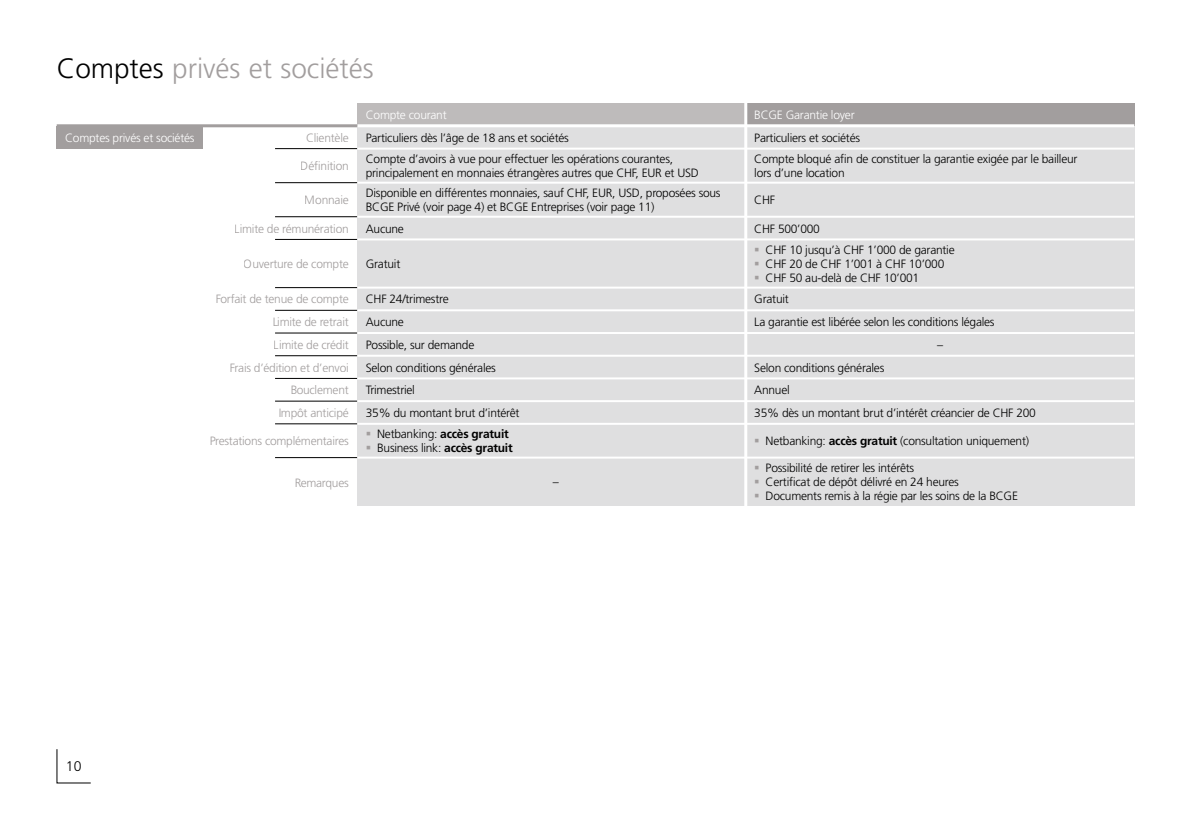
<style>
.page{position:relative;width:1191px;height:840px;background:#fff}
.page>*{position:absolute;margin:0;border:0;box-sizing:border-box;transform-origin:0 0}
.t1{font:300 28px "Frutiger LT Std";color:#a29e9e}
.t2{font:300 14px "Frutiger LT Std";color:#000}
.t3{font:300 12px/22.6px "Frutiger LT Std";letter-spacing:-.02em;color:#000}
.t4{font:300 12px/22.6px "Frutiger LT Std";letter-spacing:-.02em;color:#a29e9e;text-align:right}
.t5{font:300 12px "Frutiger LT Std";letter-spacing:-.02em;color:#fff}
.t6{font:700 12px "Frutiger LT Std";letter-spacing:-.02em;color:#000}
.s1{color:#000}
.s2{color:#a29e9e}
.s3{font-weight:300}
.s4{font-weight:700}
</style>
<div class="page">
<div style="left:57px;top:126px;width:146px;height:22px;background:#a29e9e"></div>
<div style="left:357px;top:103px;width:389px;height:23px;background:#bebbbb"></div>
<div style="left:746px;top:103px;width:388px;height:23px;background:#a29e9e"></div>
<div style="left:357px;top:126px;width:389px;height:22px;background:#dfdfe0"></div>
<div style="left:357px;top:287px;width:389px;height:23px;background:#dfdfe0"></div>
<div style="left:357px;top:310px;width:389px;height:23px;background:#dfdfe0"></div>
<div style="left:357px;top:333px;width:389px;height:22px;background:#dfdfe0"></div>
<div style="left:357px;top:355px;width:389px;height:23px;background:#dfdfe0"></div>
<div style="left:357px;top:378px;width:389px;height:23px;background:#dfdfe0"></div>
<div style="left:357px;top:401px;width:389px;height:22px;background:#dfdfe0"></div>
<div style="left:357px;top:423px;width:389px;height:33px;background:#dfdfe0"></div>
<div style="left:357px;top:148px;width:389px;height:34px;background:#dfdfe0"></div>
<div style="left:357px;top:457px;width:389px;height:48px;background:#dfdfe0"></div>
<div style="left:357px;top:239px;width:389px;height:48px;background:#dfdfe0"></div>
<div style="left:357px;top:182px;width:389px;height:34px;background:#dfdfe0"></div>
<div style="left:357px;top:216px;width:389px;height:23px;background:#dfdfe0"></div>
<div style="left:746px;top:126px;width:388px;height:22px;background:#dfdfe0"></div>
<div style="left:746px;top:287px;width:388px;height:23px;background:#dfdfe0"></div>
<div style="left:746px;top:310px;width:388px;height:23px;background:#dfdfe0"></div>
<div style="left:746px;top:333px;width:388px;height:22px;background:#dfdfe0"></div>
<div style="left:746px;top:355px;width:388px;height:23px;background:#dfdfe0"></div>
<div style="left:746px;top:378px;width:388px;height:23px;background:#dfdfe0"></div>
<div style="left:746px;top:401px;width:388px;height:22px;background:#dfdfe0"></div>
<div style="left:746px;top:423px;width:388px;height:33px;background:#dfdfe0"></div>
<div style="left:746px;top:148px;width:388px;height:34px;background:#dfdfe0"></div>
<div style="left:746px;top:457px;width:388px;height:48px;background:#dfdfe0"></div>
<div style="left:746px;top:239px;width:388px;height:48px;background:#dfdfe0"></div>
<div style="left:746px;top:182px;width:388px;height:34px;background:#dfdfe0"></div>
<div style="left:746px;top:216px;width:388px;height:23px;background:#dfdfe0"></div>
<hr style="left:275px;top:148px;width:82px;height:1px;background:#000">
<hr style="left:357px;top:147px;width:777px;height:2px;background:#fff">
<hr style="left:275px;top:182px;width:82px;height:1px;background:#000">
<hr style="left:357px;top:181px;width:777px;height:2px;background:#fff">
<hr style="left:275px;top:216px;width:82px;height:1px;background:#000">
<hr style="left:357px;top:215px;width:777px;height:2px;background:#fff">
<hr style="left:275px;top:239px;width:82px;height:1px;background:#000">
<hr style="left:357px;top:238px;width:777px;height:2px;background:#fff">
<hr style="left:275px;top:287px;width:82px;height:1px;background:#000">
<hr style="left:357px;top:286px;width:777px;height:2px;background:#fff">
<hr style="left:275px;top:310px;width:82px;height:1px;background:#000">
<hr style="left:357px;top:309px;width:777px;height:2px;background:#fff">
<hr style="left:275px;top:332px;width:82px;height:1px;background:#000">
<hr style="left:357px;top:332px;width:777px;height:2px;background:#fff">
<hr style="left:275px;top:355px;width:82px;height:1px;background:#000">
<hr style="left:357px;top:354px;width:777px;height:2px;background:#fff">
<hr style="left:275px;top:378px;width:82px;height:1px;background:#000">
<hr style="left:357px;top:377px;width:777px;height:2px;background:#fff">
<hr style="left:275px;top:400px;width:82px;height:1px;background:#000">
<hr style="left:357px;top:400px;width:777px;height:2px;background:#fff">
<hr style="left:275px;top:423px;width:82px;height:1px;background:#000">
<hr style="left:357px;top:422px;width:777px;height:2px;background:#fff">
<hr style="left:275px;top:457px;width:82px;height:1px;background:#000">
<hr style="left:357px;top:456px;width:777px;height:2px;background:#fff">
<hr style="left:744px;top:68px;width:3px;height:440px;background:#fff">
<hr style="left:357px;top:124px;width:777px;height:3px;background:#fff">
<hr style="left:57px;top:124px;width:300px;height:3px;background:#a29e9e">
<svg style="left:56px;top:749px;width:35px;height:34px"></svg>
<h1 class="t1" style="left:57px;top:52px;width:318px"><span class="s1">Comptes</span> privés et sociétés</h1>
<p class="t5" style="left:65px;top:130px;width:131px">Comptes privés et sociétés</p>
<p class="t4" style="left:306px;top:126px;width:44px">Clientèle</p>
<p class="t4" style="left:301px;top:155px;width:50px">Définition</p>
<p class="t4" style="left:305px;top:189px;width:45px">Monnaie</p>
<p class="t4" style="left:235px;top:217px;width:116px">Limite de rémunération</p>
<p class="t4" style="left:244px;top:252px;width:106px">Ouverture de compte</p>
<p class="t4" style="left:215px;top:288px;width:135px">Forfait de tenue de compte<br>Limite de retrait<br>Limite de crédit<br>Frais d’édition et d’envoi<br>Bouclement<br>Impôt anticipé</p>
<p class="t4" style="left:209px;top:430px;width:141px">Prestations complémentaires</p>
<p class="t4" style="left:294px;top:471px;width:56px">Remarques</p>
<p class="t5" style="left:366px;top:108px;width:82px">Compte courant</p>
<p class="t5" style="left:754px;top:108px;width:102px">BCGE Garantie loyer</p>
<p class="t3" style="left:366px;top:126px;width:205px">Particuliers dès l’âge de 18 ans et sociétés</p>
<p class="t3" style="left:754px;top:126px;width:107px">Particuliers et sociétés</p>
<p class="t3" style="left:366px;top:152px;width:334px;line-height:14px">Compte d’avoirs à vue pour effectuer les opérations courantes, principalement en monnaies étrangères autres que CHF, EUR et USD</p>
<p class="t3" style="left:366px;top:186px;width:356px;line-height:14px">Disponible en différentes monnaies, sauf CHF, EUR, USD, proposées sous<br>BCGE Privé (voir page 4) et BCGE Entreprises (voir page 11)</p>
<p class="t3" style="left:366px;top:217px;width:40px">Aucune</p>
<p class="t3" style="left:366px;top:252px;width:36px">Gratuit</p>
<p class="t3" style="left:366px;top:288px;width:155px">CHF 24/trimestre<br>Aucune<br>Possible, sur demande<br>Selon conditions générales<br>Trimestriel<br>35% du montant brut d’intérêt</p>
<p class="t6" style="left:366px;top:426px;width:144px"><span class="s2">▪</span> <span class="s3">Netbanking:</span> accès gratuit</p>
<p class="t3" style="left:366px;top:436px;width:148px"><span class="s2">▪</span> Business link: <span class="s4">accès gratuit</span></p>
<p class="t3" style="left:553px;top:470px;width:7px">–</p>
<p class="t3" style="left:754px;top:152px;width:325px;line-height:14px">Compte bloqué afin de constituer la garantie exigée par le bailleur lors d’une location</p>
<p class="t3" style="left:754px;top:189px;width:22px">CHF</p>
<p class="t3" style="left:754px;top:217px;width:67px">CHF 500’000</p>
<p class="t3" style="left:754px;top:239px;width:202px"><span class="s2">▪</span> CHF 10 jusqu’à CHF 1’000 de garantie</p>
<p class="t3" style="left:754px;top:253px;width:191px"><span class="s2">▪</span> CHF 20 de CHF 1’001 à CHF 10’000</p>
<p class="t3" style="left:754px;top:267px;width:166px"><span class="s2">▪</span> CHF 50 au-delà de CHF 10’001</p>
<p class="t3" style="left:754px;top:288px;width:36px">Gratuit</p>
<p class="t3" style="left:754px;top:311px;width:242px">La garantie est libérée selon les conditions légales</p>
<p class="t3" style="left:937px;top:333px;width:7px">–</p>
<p class="t3" style="left:754px;top:356px;width:132px">Selon conditions générales</p>
<p class="t3" style="left:754px;top:379px;width:37px">Annuel</p>
<p class="t3" style="left:754px;top:401px;width:283px">35% dès un montant brut d’intérêt créancier de CHF 200</p>
<p class="t3" style="left:754px;top:429px;width:276px"><span class="s2">▪</span> Netbanking: <span class="s4">accès gratuit</span> (consultation uniquement)</p>
<p class="t3" style="left:754px;top:457px;width:161px"><span class="s2">▪</span> Possibilité de retirer les intérêts</p>
<p class="t3" style="left:754px;top:471px;width:206px"><span class="s2">▪</span> Certificat de dépôt délivré en 24 heures</p>
<p class="t3" style="left:754px;top:485px;width:265px"><span class="s2">▪</span> Documents remis à la régie par les soins de la BCGE</p>
<p class="t2" style="left:66px;top:758px;width:17px">10</p>
</div>
